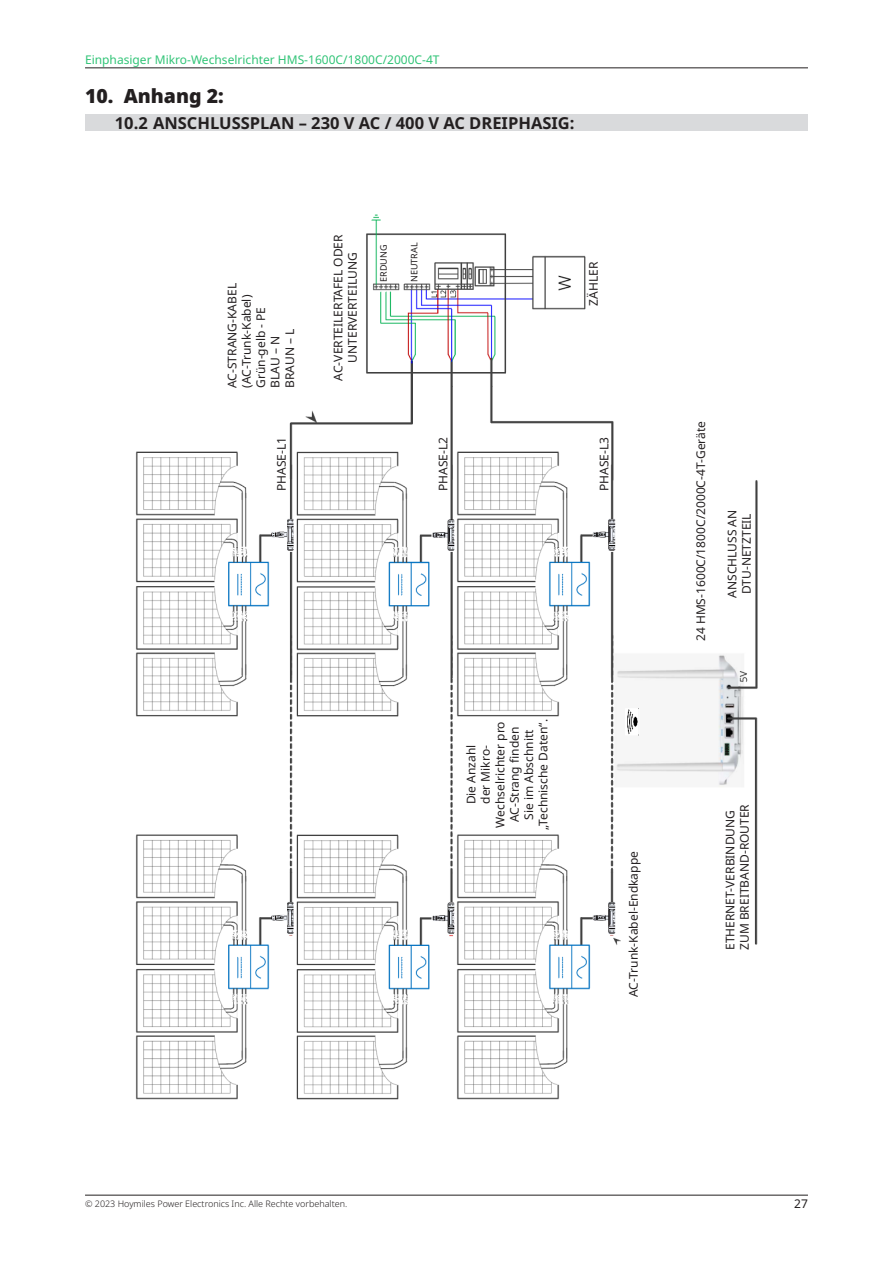
<style>
.page{position:relative;width:893px;height:1263px;background:#fff}
.page>*{position:absolute;margin:0;border:0;box-sizing:border-box;transform-origin:0 0}
.t1{font:900 19.5px "Noto Sans";color:#231f20}
.t2{font:700 16.5px "Noto Sans";color:#231f20}
.Body_9pt{font:12px/14.4px "Noto Sans";color:#231f20}
.t3{font:12px "Noto Sans";color:#31c477}
.t4{font:300 9px "Noto Sans";color:#231f20}
.Body_9pt-2{font:9px "Noto Sans";color:#231f20}
</style>
<div class="page">
<hr style="left:85px;top:1195px;width:723px;height:1px;background:#231f20">
<hr style="left:85px;top:68px;width:723px;height:1px;background:#231f20">
<img style="left:135px;top:214px;width:623px;height:886px">
<div style="left:85px;top:115px;width:723px;height:16px;background:#d9dadc"></div>
<div style="left:588px;top:231px;width:31px;height:105px;background:#fff"></div>
<div style="left:226px;top:179px;width:78px;height:209px;background:#fff"></div>
<div style="left:325px;top:221px;width:33px;height:173px;background:#fff"></div>
<div style="left:379px;top:237px;width:24px;height:45px;background:#fff"></div>
<div style="left:410px;top:237px;width:20px;height:45px;background:#fff"></div>
<div style="left:721px;top:471px;width:32px;height:165px;background:#fff"></div>
<div style="left:628px;top:837px;width:40px;height:174px;background:#fff"></div>
<div style="left:674px;top:799px;width:76px;height:151px;background:#fff"></div>
<div style="left:695px;top:411px;width:18px;height:240px;background:#fff"></div>
<div style="left:465px;top:719px;width:85px;height:111px;background:#fff"></div>
<div style="left:259px;top:423px;width:29px;height:83px;background:#fff"></div>
<div style="left:421px;top:425px;width:28px;height:78px;background:#fff"></div>
<div style="left:577px;top:425px;width:33px;height:78px;background:#fff"></div>
<p class="t3" style="left:85px;top:51px;width:356px">Einphasiger Mikro-Wechselrichter HMS-1600C/1800C/2000C-4T</p>
<p class="t1" style="left:85px;top:81px;width:140px">10. Anhang 2:</p>
<p class="t2" style="left:115px;top:111px;width:461px">10.2 ANSCHLUSSPLAN – 230 V AC / 400 V AC DREIPHASIG:</p>
<p class="Body_9pt" style="left:225px;top:388px;width:106px;rotate:-90deg">AC-STRANG-KABEL (AC-Trunk-Kabel)</p>
<p class="Body_9pt" style="left:254px;top:388px;width:83px;rotate:-90deg">Grün-gelb - PE</p>
<p class="Body_9pt" style="left:268px;top:388px;width:53px;rotate:-90deg">BLAU – N</p>
<p class="Body_9pt" style="left:283px;top:388px;width:61px;rotate:-90deg">BRAUN – L</p>
<p class="Body_9pt" style="left:331px;top:380px;width:148px;text-align:center;rotate:-90deg">AC-VERTEILERTAFEL ODER<br>UNTERVERTEILUNG</p>
<p class="Body_9pt-2" style="left:377px;top:282px;width:39px;rotate:-90deg">ERDUNG</p>
<p class="Body_9pt-2" style="left:408px;top:282px;width:41px;rotate:-90deg">NEUTRAL</p>
<p class="Body_9pt" style="left:587px;top:306px;width:45px;rotate:-90deg">ZÄHLER</p>
<p class="Body_9pt" style="left:275px;top:491px;width:56px;rotate:-90deg">PHASE-L1</p>
<p class="Body_9pt" style="left:436px;top:491px;width:56px;rotate:-90deg">PHASE-L2</p>
<p class="Body_9pt" style="left:597px;top:491px;width:56px;rotate:-90deg">PHASE-L3</p>
<p class="Body_9pt" style="left:464px;top:830px;width:112px;text-align:center;rotate:-90deg">Die Anzahl<br>der Mikro-<br>Wechselrichter pro<br>AC-Strang finden<br>Sie im Abschnitt „Technische Daten“.</p>
<p class="Body_9pt" style="left:627px;top:997px;width:147px;rotate:-90deg">AC-Trunk-Kabel-Endkappe</p>
<p class="Body_9pt" style="left:694px;top:641px;width:221px;rotate:-90deg">24 HMS-1600C/1800C/2000C-4T-Geräte</p>
<p class="Body_9pt" style="left:725px;top:598px;width:89px;rotate:-90deg">ANSCHLUSS AN<br>DTU-NETZTEIL</p>
<p class="Body_9pt" style="left:723px;top:950px;width:147px;rotate:-90deg">ETHERNET-VERBINDUNG<br>ZUM BREITBAND-ROUTER</p>
<p class="t4" style="left:85px;top:1197px;width:264px">© 2023 Hoymiles Power Electronics Inc. Alle Rechte vorbehalten.</p>
<p class="Body_9pt" style="left:794px;top:1197px;width:15px">27</p>
</div>
